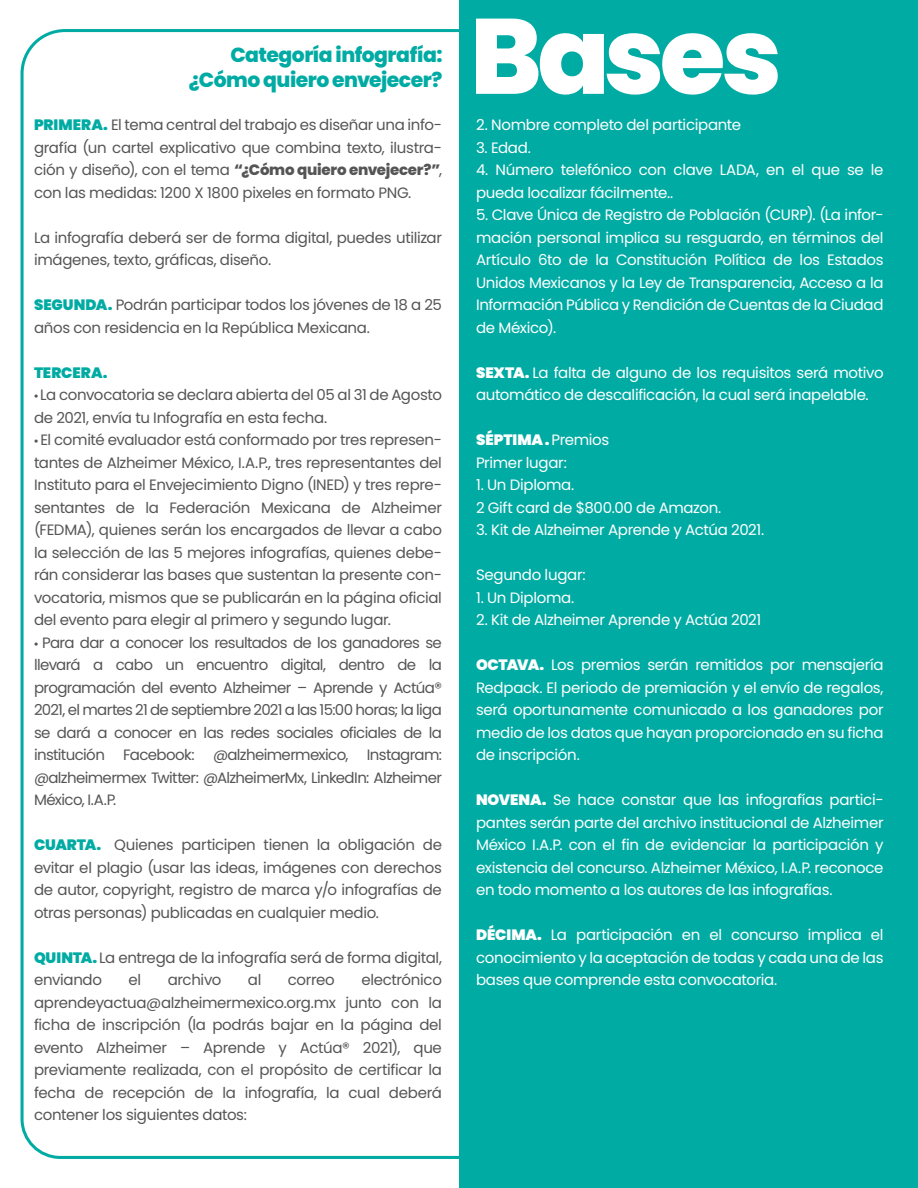
<style>
.page{position:relative;width:918px;height:1188px;background:#fff}
.page>*{position:absolute;margin:0;border:0;box-sizing:border-box;transform-origin:0 0}
.t1{font:800 20.4px/24.5px "Poppins";letter-spacing:-.025em;color:#00aba3;text-align:right}
.t2{font:15px/22.5px "Poppins";letter-spacing:-.02em;color:#555;text-align:justify}
.t3{font:15px/22.5px "Poppins";letter-spacing:-.02em;color:#fff}
.t4{font:900 15px "Poppins";color:#00aba3}
.s1{font-weight:900;color:#00aba3}
.s2{font-weight:800}
.s3{font-family:"Myriad Pro"}
.s4{font-weight:900}
</style>
<div class="page">
<svg style="left:20px;top:29px;width:439px;height:1130px"></svg>
<div style="left:459px;top:0;width:459px;height:1188px;background:#00aba3"></div>
<svg style="left:476px;top:19px;width:302px;height:76px"></svg>
<h1 class="t1" style="left:189px;top:43px;width:255px">Categoría infografía: ¿Cómo quiero envejecer?</h1>
<p class="t2" style="left:34px;top:114px;width:409px"><span class="s1">PRIMERA.</span> El tema central del trabajo es diseñar una info&shy;grafía (un cartel explicativo que combina texto, ilustra&shy;ción y diseño), con el tema <span class="s2">“¿Cómo quiero envejecer?”</span>, con las medidas: 1200 X 1800 pixeles en formato PNG.</p>
<p class="t2" style="left:34px;top:226px;width:409px">La infografía deberá ser de forma digital, puedes utilizar imágenes, texto, gráficas, diseño.</p>
<p class="t2" style="left:34px;top:294px;width:410px"><span class="s1">SEGUNDA.</span> Podrán participar todos los jóvenes de 18 a 25 años con residencia en la República Mexicana.</p>
<p class="t4" style="left:34px;top:364px;width:75px">TERCERA.</p>
<p class="t2" style="left:34px;top:384px;width:410px"><span class="s3">•</span> La convocatoria se declara abierta del 05 al 31 de Agosto de 2021, envía tu Infografía en esta fecha.</p>
<p class="t2" style="left:34px;top:429px;width:410px"><span class="s3">•</span> El comité evaluador está conformado por tres represen&shy;tantes de Alzheimer México, I.A.P., tres representantes del Instituto para el Envejecimiento Digno (INED) y tres repre&shy;sentantes de la Federación Mexicana de Alzheimer (FEDMA), quienes serán los encargados de llevar a cabo la selección de las 5 mejores infografías, quienes debe&shy;rán considerar las bases que sustentan la presente con&shy;vocatoria, mismos que se publicarán en la página oficial del evento para elegir al primero y segundo lugar.</p>
<p class="t2" style="left:34px;top:631px;width:410px"><span class="s3">•</span> Para dar a conocer los resultados de los ganadores se llevará a cabo un encuentro digital, dentro de la programación del evento Alzheimer – Aprende y Actúa® 2021, el martes 21 de septiembre 2021 a las 15:00 horas; la liga se dará a conocer en las redes sociales oficiales de la institución Facebook: @alzheimermexico, Instagram: @alzheimermex Twitter: @AlzheimerMx, LinkedIn: Alzheimer México, I.A.P.</p>
<p class="t2" style="left:34px;top:834px;width:409px"><span class="s1">CUARTA.</span> Quienes participen tienen la obligación de evitar el plagio (usar las ideas, imágenes con derechos de autor, copyright, registro de marca y/o infografías de otras personas) publicadas en cualquier medio.</p>
<p class="t2" style="left:34px;top:946px;width:410px"><span class="s1">QUINTA.</span> La entrega de la infografía será de forma digital, enviando</p>
<p class="t2" style="left:34px;top:969px;width:410px;text-indent:327px">electrónico aprendeyactua@alzheimermexico.org.mx junto con la ficha de inscripción (la podrás bajar en la página del evento Alzheimer – Aprende y Actúa® 2021), que previamente realizada, con el propósito de certificar la fecha de recepción de la infografía, la cual deberá contener los siguientes datos:</p>
<p class="t2" style="left:129px;top:969px;width:14px">el</p>
<p class="t2" style="left:168px;top:969px;width:55px">archivo</p>
<p class="t2" style="left:248px;top:969px;width:15px">al</p>
<p class="t2" style="left:288px;top:969px;width:49px">correo</p>
<p class="t3" style="left:476px;top:114px;width:267px">2. Nombre completo del participante</p>
<p class="t3" style="left:476px;top:136px;width:56px">3. Edad.</p>
<p class="t3" style="left:476px;top:159px;width:409px">4. Número telefónico con clave LADA, en el que se le pueda localizar fácilmente..</p>
<p class="t3" style="left:476px;top:204px;width:409px;text-align:justify">5. Clave Única de Registro de Población (CURP). (La infor&shy;mación personal implica su resguardo, en términos del Artículo 6to de la Constitución Política de los Estados Unidos Mexicanos y la Ley de Transparencia, Acceso a la Información Pública y Rendición de Cuentas de la Ciudad de México).</p>
<p class="t3" style="left:476px;top:361px;width:409px"><span class="s4">SEXTA.</span> La falta de alguno de los requisitos será motivo automático de descalificación, la cual será inapelable.</p>
<p class="t3" style="left:476px;top:429px;width:135px"><span class="s4">SÉPTIMA .</span> Premios<br>Primer lugar:</p>
<p class="t3" style="left:476px;top:474px;width:247px">1. Un Diploma.<br>2 Gift card de $800.00 de Amazon.</p>
<p class="t3" style="left:476px;top:519px;width:290px">3. Kit de Alzheimer Aprende y Actúa 2021.</p>
<p class="t3" style="left:476px;top:564px;width:111px">Segundo lugar:</p>
<p class="t3" style="left:476px;top:586px;width:100px">1. Un Diploma.</p>
<p class="t3" style="left:476px;top:609px;width:287px">2. Kit de Alzheimer Aprende y Actúa 2021</p>
<p class="t3" style="left:476px;top:654px;width:409px;text-align:justify"><span class="s4">OCTAVA.</span> Los premios serán remitidos por mensajería Redpack. El periodo de premiación y el envío de regalos, será oportunamente comunicado a los ganadores por medio de los datos que hayan proporcionado en su ficha de inscripción.</p>
<p class="t3" style="left:476px;top:789px;width:409px;text-align:justify"><span class="s4">NOVENA.</span> Se hace constar que las infografías partici&shy;pantes serán parte del archivo institucional de Alzheimer México I.A.P. con el fin de evidenciar la participación y existencia del concurso. Alzheimer México, I.A.P. reconoce en todo momento a los autores de las infografías.</p>
<p class="t3" style="left:476px;top:924px;width:409px;text-align:justify"><span class="s4">DÉCIMA.</span> La participación en el concurso implica el conocimiento y la aceptación de todas y cada una de las bases que comprende esta convocatoria.</p>
</div>
